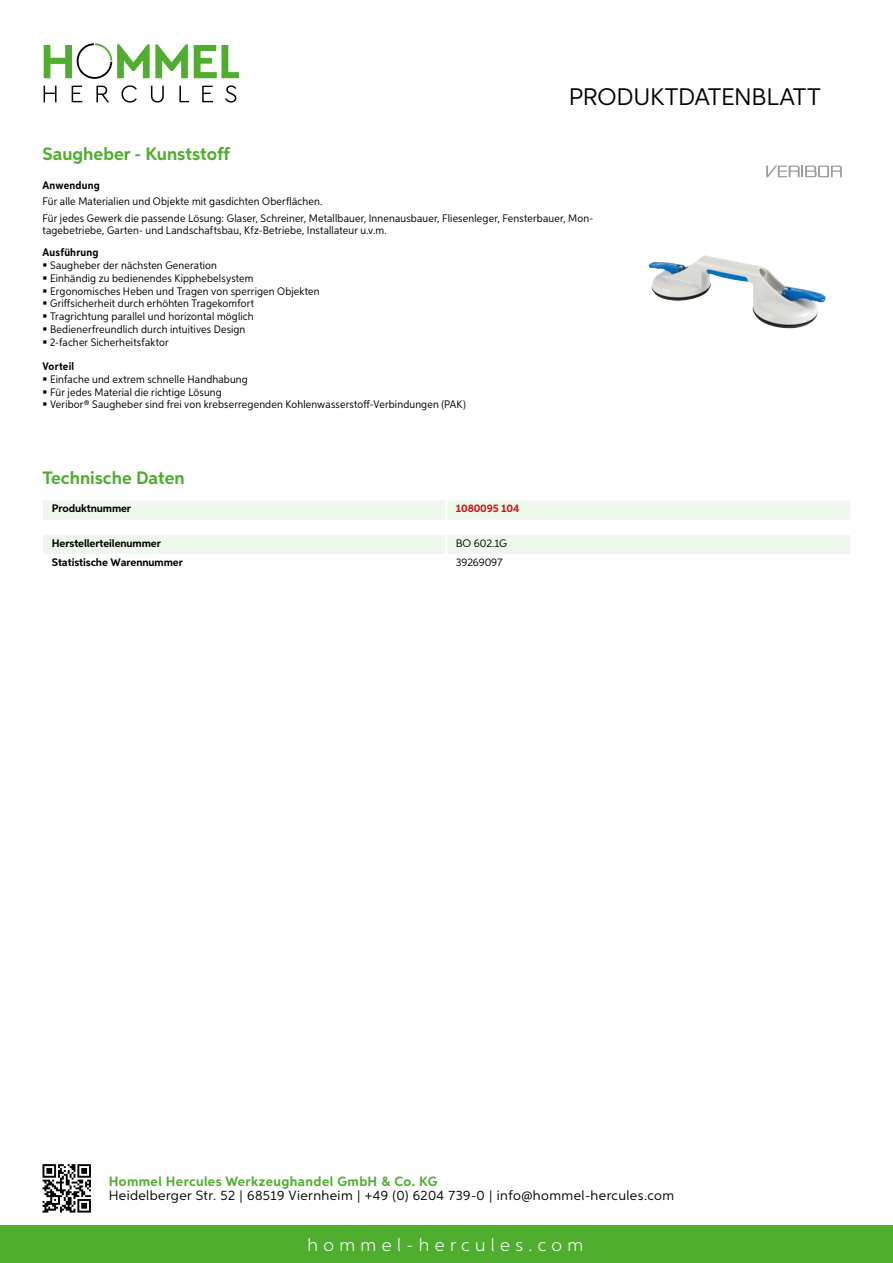
<style>
.page{position:relative;width:893px;height:1263px;background:#fff}
.page>*{position:absolute;margin:0;border:0;box-sizing:border-box;transform-origin:0 0}
.t1{font:24px "Aspira";letter-spacing:-.01em;color:#000}
.t2{font:700 18px "Aspira";color:#50ae2f}
.t3{font:300 18px "Aspira";letter-spacing:.3em;color:#fff}
.t4{font:13.5px "Aspira";letter-spacing:.03em;color:#000}
.t5{font:700 13.5px "Aspira";letter-spacing:.03em;color:#50ae2f}
.t6{font:10.95px/12.8px "Aspira Nar";letter-spacing:.015em;color:#000}
.t7{font:700 10.95px "Aspira";letter-spacing:-.01em;color:#000}
.t8{font:700 10.95px "Aspira Nar";letter-spacing:.02em;color:#000}
.t9{font:10.95px "Aspira";letter-spacing:-.01em;color:#000}
.t10{font:700 10.95px "Aspira";letter-spacing:-.01em;color:#cd1013}
</style>
<div class="page">
<div style="left:0;top:1226px;width:893px;height:37px;background:#50ae2f"></div>
<svg style="left:43px;top:1164px;width:48px;height:48px"></svg>
<svg style="left:194px;top:45px;width:45px;height:33px"></svg>
<svg style="left:44px;top:43px;width:144px;height:36px"></svg>
<svg style="left:44px;top:86px;width:13px;height:16px"></svg>
<svg style="left:72px;top:86px;width:10px;height:16px"></svg>
<svg style="left:96px;top:86px;width:13px;height:16px"></svg>
<svg style="left:121px;top:85px;width:16px;height:18px"></svg>
<svg style="left:151px;top:86px;width:13px;height:17px"></svg>
<svg style="left:179px;top:86px;width:10px;height:16px"></svg>
<svg style="left:202px;top:86px;width:11px;height:16px"></svg>
<svg style="left:225px;top:85px;width:11px;height:18px"></svg>
<div style="left:43px;top:501px;width:807px;height:19px;background:#eef7eb"></div>
<hr style="left:445px;top:501px;width:3px;height:19px;background:#fff">
<div style="left:43px;top:535px;width:807px;height:19px;background:#eef7eb"></div>
<img style="left:649px;top:255px;width:177px;height:74px">
<svg style="left:766px;top:166px;width:76px;height:11px"></svg>
<h1 class="t1" style="left:569px;top:82px;width:253px">Produktdatenblatt</h1>
<h2 class="t2" style="left:43px;top:142px;width:189px">Saugheber - Kunststoff</h2>
<p class="t8" style="left:43px;top:179px;width:59px">Anwendung</p>
<p class="t6" style="left:43px;top:192px;width:552px;line-height:17.5px">Für alle Materialien und Objekte mit gasdichten Oberflächen.<br>Für jedes Gewerk die passende Lösung: Glaser, Schreiner, Metallbauer, Innenausbauer, Fliesenleger, Fensterbauer, Mon-</p>
<p class="t6" style="left:43px;top:224px;width:346px">tagebetriebe, Garten- und Landschaftsbau, Kfz-Betriebe, Installateur u.v.m.</p>
<p class="t8" style="left:43px;top:246px;width:58px">Ausführung</p>
<p class="t6" style="left:50px;top:259px;width:271px">Saugheber der nächsten Generation<br>Einhändig zu bedienendes Kipphebelsystem Ergonomisches Heben und Tragen von sperrigen Objekten Griffsicherheit durch erhöhten Tragekomfort<br>Tragrichtung parallel und horizontal möglich Bedienerfreundlich durch intuitives Design<br>2-facher Sicherheitsfaktor</p>
<p class="t8" style="left:43px;top:359px;width:33px">Vorteil</p>
<p class="t6" style="left:50px;top:372px;width:417px">Einfache und extrem schnelle Handhabung<br>Für jedes Material die richtige Lösung<br>Veribor® Saugheber sind frei von krebserregenden Kohlenwasserstoff-Verbindungen (PAK)</p>
<h2 class="t2" style="left:43px;top:466px;width:144px">Technische Daten</h2>
<p class="t7" style="left:52px;top:502px;width:81px">Produktnummer</p>
<p class="t10" style="left:456px;top:502px;width:65px">1080095 104</p>
<p class="t7" style="left:52px;top:536px;width:111px">Herstellerteilenummer</p>
<p class="t9" style="left:456px;top:537px;width:53px">BO 602.1G</p>
<p class="t7" style="left:52px;top:556px;width:132px">Statistische Warennummer</p>
<p class="t9" style="left:456px;top:556px;width:48px">39269097</p>
<p class="t5" style="left:109px;top:1172px;width:330px">Hommel Hercules Werkzeughandel GmbH &amp; Co. KG</p>
<p class="t4" style="left:109px;top:1187px;width:567px">Heidelberger Str. 52 | 68519 Viernheim | +49 (0) 6204 739-0 | info@hommel-hercules.com</p>
<h2 class="t3" style="left:307px;top:1234px;width:277px">hommel-hercules.com</h2>
</div>
